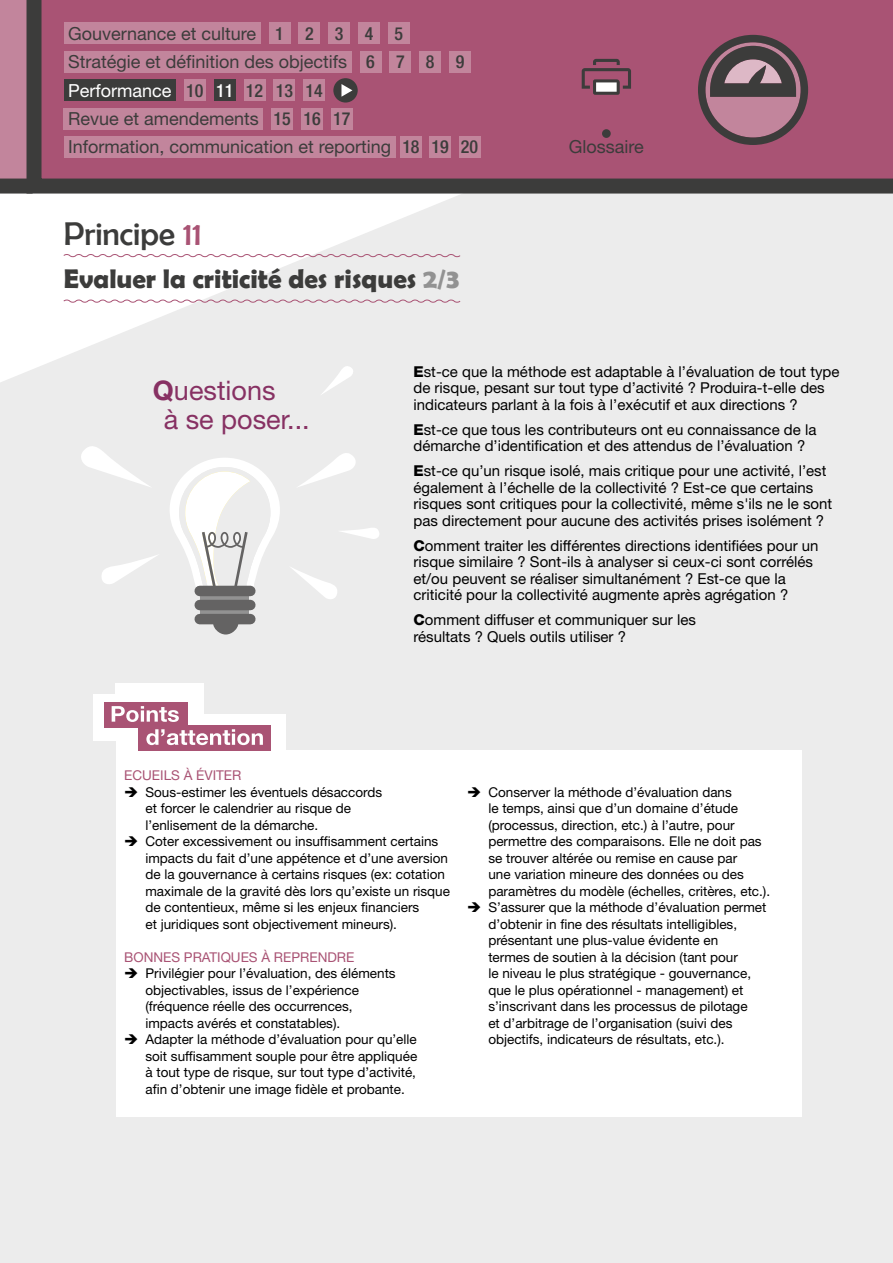
<style>
.page{position:relative;width:893px;height:1263px;background:#fff}
.page>*{position:absolute;margin:0;border:0;box-sizing:border-box;transform-origin:0 0}
.Principe{font:33px "Berlin Sans FB";color:#3c3c3b}
.T01_0_68_8_38{font:700 27px "Berlin Sans FB Demi";color:#3c3c3b}
.Question_a_se_poser{font:27px "Helvetica Neue LT Std";color:#873163}
.t1{font:18px/28.5px "Helvetica Neue LT Std";color:#3c3c3b}
.Menu_CHIFFRES_Grey{font:500 condensed 18px "Helvetica Neue LT Std";color:#3c3c3b}
.t2{font:18px "Helvetica Neue LT Std";color:#fff}
.Menu_CHIFFRES_White{font:500 condensed 18px "Helvetica Neue LT Std";color:#3c3c3b}
.Menu_CHIFFRES_Grey-2{font:500 condensed 18px "Helvetica Neue LT Std";color:#fff}
.Question_a_se_poser-2{font:15px/16.5px "Helvetica Neue LT Std";color:#000}
.t3{font:13.5px/16.5px "Helvetica Neue LT Std";color:#000}
.Texte_Courant_Juitif{font:13.5px "Helvetica Neue LT Std";color:#a95374}
.s1{color:#a95374}
.s2{color:#929292}
.s3{font-weight:700}
.s4{font-weight:800}
</style>
<div class="page">
<div style="left:0;top:179px;width:893px;height:1084px;background:#ececec"></div>
<svg style="left:0;top:194px;width:443px;height:188px;fill:#fff"></svg>
<div style="left:0;top:0;width:33px;height:179px;background:#c2859c"></div>
<div style="left:0;top:179px;width:33px;height:15px;background:#3c3c3b"></div>
<svg style="left:19px;top:0;width:874px;height:201px;background:#a4607a"></svg>
<svg style="left:698px;top:34px;width:110px;height:111px;background:#855e6d"></svg>
<div style="left:244px;top:80px;width:21px;height:21px;background:#c2859c"></div>
<div style="left:184px;top:80px;width:21px;height:21px;background:#c2859c"></div>
<div style="left:214px;top:80px;width:21px;height:21px;background:#3c3c3b"></div>
<svg style="left:170px;top:458px;width:110px;height:141px"></svg>
<div style="left:201px;top:592px;width:48px;height:26px;background:#929292"></div>
<div style="left:200px;top:586px;width:50px;height:10px;background:#646363"></div>
<div style="left:200px;top:600px;width:50px;height:10px;background:#646363"></div>
<div style="left:200px;top:614px;width:50px;height:10px;background:#646363"></div>
<svg style="left:213px;top:624px;width:25px;height:10px"></svg>
<svg style="left:81px;top:446px;width:69px;height:41px"></svg>
<svg style="left:102px;top:555px;width:55px;height:29px"></svg>
<svg style="left:298px;top:453px;width:58px;height:34px"></svg>
<svg style="left:291px;top:567px;width:46px;height:32px"></svg>
<svg style="left:340px;top:528px;width:39px;height:11px"></svg>
<svg style="left:320px;top:363px;width:35px;height:31px"></svg>
<div style="left:116px;top:750px;width:685px;height:367px;background:#fff"></div>
<div style="left:116px;top:683px;width:88px;height:42px;background:#fff"></div>
<div style="left:94px;top:694px;width:88px;height:47px;background:#fff"></div>
<div style="left:116px;top:715px;width:169px;height:44px;background:#fff"></div>
<div style="left:138px;top:725px;width:133px;height:26px;background:#a95374"></div>
<svg style="left:146px;top:729px;width:117px;height:16px"></svg>
<div style="left:104px;top:702px;width:84px;height:26px;background:#a95374"></div>
<svg style="left:112px;top:706px;width:67px;height:16px"></svg>
<svg style="left:63px;top:253px;width:398px;height:5px"></svg>
<svg style="left:63px;top:298px;width:398px;height:6px"></svg>
<div style="left:602px;top:129px;width:9px;height:9px;background:#3c3c3b;border-radius:50%"></div>
<svg style="left:582px;top:59px;width:49px;height:36px;background:#8d5d6f"></svg>
<div style="left:333px;top:78px;width:25px;height:25px;background:#3c3c3b;border-radius:50%"></div>
<svg style="left:341px;top:84px;width:11px;height:13px"></svg>
<h3 class="t1" style="left:68px;top:19px;width:281px">Gouvernance et culture<br>Stratégie et définition des objectifs</h3>
<h3 class="t2" style="left:68px;top:79px;width:105px">Performance</h3>
<h3 class="t1" style="left:68px;top:104px;width:325px">Revue et amendements<br>Information, communication et reporting</h3>
<h3 class="Menu_CHIFFRES_Grey" style="left:275px;top:23px;width:10px">1</h3>
<h3 class="Menu_CHIFFRES_Grey" style="left:305px;top:23px;width:10px">2</h3>
<h3 class="Menu_CHIFFRES_Grey" style="left:335px;top:23px;width:10px">3</h3>
<h3 class="Menu_CHIFFRES_Grey" style="left:365px;top:23px;width:10px">4</h3>
<h3 class="Menu_CHIFFRES_Grey" style="left:395px;top:23px;width:10px">5</h3>
<h3 class="Menu_CHIFFRES_Grey" style="left:366px;top:51px;width:10px">6</h3>
<h3 class="Menu_CHIFFRES_Grey" style="left:426px;top:51px;width:10px">8</h3>
<h3 class="Menu_CHIFFRES_Grey" style="left:456px;top:51px;width:10px">9</h3>
<h3 class="Menu_CHIFFRES_Grey" style="left:396px;top:51px;width:10px">7</h3>
<p class="Menu_CHIFFRES_White" style="left:186px;top:79px;width:19px">10</p>
<p class="Menu_CHIFFRES_Grey-2" style="left:216px;top:79px;width:19px">11</p>
<p class="Menu_CHIFFRES_Grey" style="left:246px;top:79px;width:19px">12</p>
<h3 class="Menu_CHIFFRES_Grey" style="left:306px;top:79px;width:19px">14</h3>
<h3 class="Menu_CHIFFRES_Grey" style="left:276px;top:79px;width:19px">13</h3>
<h3 class="Menu_CHIFFRES_Grey" style="left:274px;top:108px;width:19px">15</h3>
<h3 class="Menu_CHIFFRES_Grey" style="left:303px;top:108px;width:19px">16</h3>
<h3 class="Menu_CHIFFRES_Grey" style="left:333px;top:108px;width:19px">17</h3>
<h3 class="Menu_CHIFFRES_Grey" style="left:402px;top:136px;width:19px">18</h3>
<h3 class="Menu_CHIFFRES_Grey" style="left:432px;top:136px;width:19px">19</h3>
<h3 class="Menu_CHIFFRES_Grey" style="left:461px;top:136px;width:19px">20</h3>
<p class="Principe" style="left:64px;top:215px;width:139px">Principe <span class="s1">11</span></p>
<p class="T01_0_68_8_38" style="left:64px;top:263px;width:397px">Evaluer la criticité des risques <span class="s2">2/3</span></p>
<h3 class="t1" style="left:569px;top:133px;width:76px">Glossaire</h3>
<p class="Question_a_se_poser" style="left:153px;top:374px;width:124px"><span class="s3">Q</span>uestions</p>
<p class="Question_a_se_poser" style="left:164px;top:403px;width:148px">à se poser...</p>
<p class="Question_a_se_poser-2" style="left:414px;top:363px;width:427px"><span class="s4">E</span>st-ce que la méthode est adaptable à l’évaluation de tout type de risque, pesant sur tout type d’activité ? Produira-t-elle des indicateurs parlant à la fois à l’exécutif et aux directions ?</p>
<p class="Question_a_se_poser-2" style="left:414px;top:421px;width:404px"><span class="s4">E</span>st-ce que tous les contributeurs ont eu connaissance de la démarche d’identification et des attendus de l’évaluation ?</p>
<p class="Question_a_se_poser-2" style="left:414px;top:462px;width:420px"><span class="s4">E</span>st-ce qu’un risque isolé, mais critique pour une activité, l’est également à l’échelle de la collectivité ? Est-ce que certains risques sont critiques pour la collectivité, même s'ils ne le sont pas directement pour aucune des activités prises isolément ?</p>
<p class="Question_a_se_poser-2" style="left:414px;top:537px;width:407px"><span class="s4">C</span>omment traiter les différentes directions identifiées pour un risque similaire ? Sont-ils à analyser si ceux-ci sont corrélés et/ou peuvent se réaliser simultanément ? Est-ce que la criticité pour la collectivité augmente après agrégation ?</p>
<p class="Question_a_se_poser-2" style="left:414px;top:611px;width:284px"><span class="s4">C</span>omment diffuser et communiquer sur les résultats ? Quels outils utiliser ?</p>
<p class="Texte_Courant_Juitif" style="left:124px;top:767px;width:119px">ECUEILS À ÉVITER</p>
<p class="t3" style="left:145px;top:783px;width:238px">Sous-estimer les éventuels désaccords et forcer le calendrier au risque de l’enlisement de la démarche.</p>
<p class="t3" style="left:145px;top:833px;width:306px">Coter excessivement ou insuffisamment certains impacts du fait d’une appétence et d’une aversion de la gouvernance à certains risques (ex: cotation maximale de la gravité dès lors qu’existe un risque de contentieux, même si les enjeux financiers<br>et juridiques sont objectivement mineurs).</p>
<p class="Texte_Courant_Juitif" style="left:124px;top:949px;width:232px">BONNES PRATIQUES À REPRENDRE</p>
<p class="t3" style="left:145px;top:965px;width:252px">Privilégier pour l’évaluation, des éléments objectivables, issus de l’expérience (fréquence réelle des occurrences, impacts avérés et constatables).</p>
<p class="t3" style="left:145px;top:1031px;width:273px;text-align:justify">Adapter la méthode d’évaluation pour qu’elle soit suffisamment souple pour être appliquée à tout type de risque, sur tout type d’activité, afin d’obtenir une image fidèle et probante.</p>
<p class="t3" style="left:488px;top:783px;width:283px">Conserver la méthode d’évaluation dans<br>le temps, ainsi que d’un domaine d’étude (processus, direction, etc.) à l’autre, pour permettre des comparaisons. Elle ne doit pas se trouver altérée ou remise en cause par<br>une variation mineure des données ou des paramètres du modèle (échelles, critères, etc.).</p>
<p class="t3" style="left:488px;top:899px;width:280px">S’assurer que la méthode d’évaluation permet d’obtenir in fine des résultats intelligibles, présentant une plus-value évidente en<br>termes de soutien à la décision (tant pour<br>le niveau le plus stratégique - gouvernance, que le plus opérationnel - management) et s’inscrivant dans les processus de pilotage<br>et d’arbitrage de l’organisation (suivi des objectifs, indicateurs de résultats, etc.).</p>
</div>
